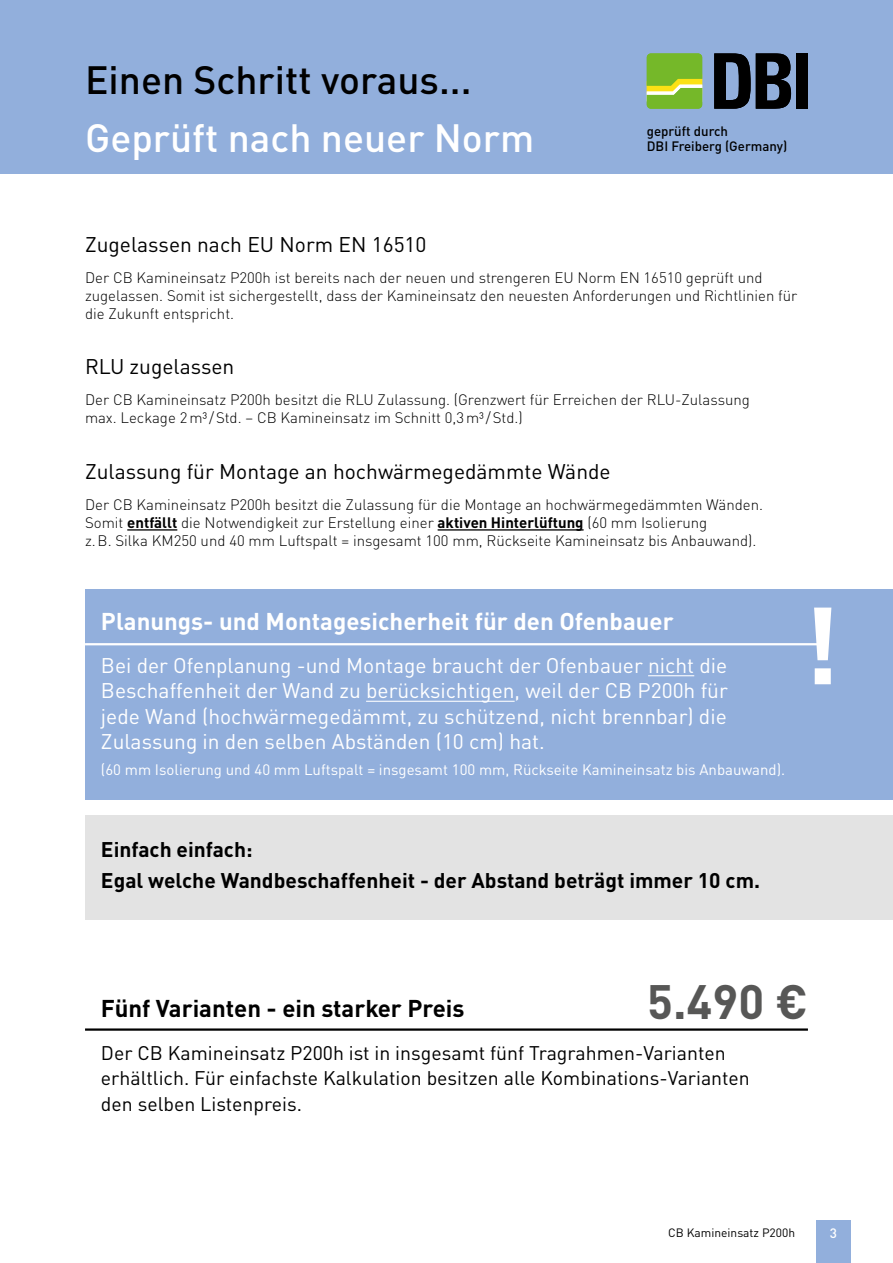
<style>
.page{position:relative;width:893px;height:1263px;background:#fff}
.page>*{position:absolute;margin:0;border:0;box-sizing:border-box;transform-origin:0 0}
.t1{font:700 107.7px "DINOT";color:#fff}
.t2{font:700 47.7px "DINOT";color:#575756}
.t3{font:500 39px "DINOT";color:#000}
.t4{font:500 39px "DINOT";color:#fff}
.t5{font:700 24px "DINOT";color:#fff}
.t6{font:700 24px "DINOT";color:#000}
.t7{font:21px/25.5px "DINOT";color:#fff;text-align:justify}
.t8{font:21px "DINOT";color:#000}
.t9{font:700 21px "DINOT";color:#000}
.t10{font:19.5px/25.5px "DINOT";color:#000}
.t11{font:300 15px/18px "DINOT";color:#000}
.t12{font:15px "DINOT";color:#fff}
.t13{font:500 13.5px/15px "DINOT";color:#000}
.t14{font:500 13.5px "DINOT";color:#fff}
.t15{font:12px "DINOT";color:#000}
.s1{font-weight:700}
</style>
<div class="page">
<div style="left:85px;top:815px;width:808px;height:104px;background:#e3e3e3"></div>
<div style="left:0;top:0;width:893px;height:173px;background:#92afdc"></div>
<div style="left:816px;top:1220px;width:34px;height:43px;background:#92afdc"></div>
<hr style="left:127px;top:529px;width:50px;height:2px;background:#000">
<hr style="left:438px;top:529px;width:146px;height:2px;background:#000">
<svg style="left:647px;top:53px;width:55px;height:56px;background:#8bc036"></svg>
<svg style="left:714px;top:53px;width:77px;height:56px"></svg>
<div style="left:796px;top:53px;width:12px;height:56px;background:#000"></div>
<div style="left:85px;top:590px;width:808px;height:210px;background:#92afdc"></div>
<hr style="left:85px;top:643px;width:736px;height:2px;background:#fff">
<hr style="left:648px;top:675px;width:46px;height:1px;background:#fff">
<hr style="left:366px;top:701px;width:149px;height:1px;background:#fff">
<hr style="left:85px;top:1028px;width:723px;height:3px;background:#000">
<h3 class="t3" style="left:85px;top:55px;width:388px">Einen Schritt voraus...</h3>
<h3 class="t4" style="left:85px;top:113px;width:451px">Geprüft nach neuer Norm</h3>
<p class="t13" style="left:647px;top:123px;width:142px">geprüft durch<br>DBI Freiberg (Germany)</p>
<h3 class="t8" style="left:85px;top:231px;width:343px">Zugelassen nach EU Norm EN 16510</h3>
<p class="t11" style="left:85px;top:268px;width:714px">Der CB Kamineinsatz P200h ist bereits nach der neuen und strengeren EU Norm EN 16510 geprüft und zugelassen. Somit ist sichergestellt, dass der Kamineinsatz den neuesten Anforderungen und Richtlinien für die Zukunft entspricht.</p>
<h3 class="t8" style="left:85px;top:354px;width:151px">RLU zugelassen</h3>
<p class="t11" style="left:85px;top:391px;width:666px">Der CB Kamineinsatz P200h besitzt die RLU Zulassung. (Grenzwert für Erreichen der RLU-Zulassung max. Leckage 2m³/Std. – CB Kamineinsatz im Schnitt 0,3m³/Std.)</p>
<h3 class="t8" style="left:85px;top:458px;width:527px">Zulassung für Montage an hochwärmegedämmte Wände</h3>
<p class="t11" style="left:85px;top:495px;width:679px">Der CB Kamineinsatz P200h besitzt die Zulassung für die Montage an hochwärmegedämmten Wänden.<br>Somit <span class="s1">entfällt</span> die Notwendigkeit zur Erstellung einer <span class="s1">aktiven Hinterlüftung</span> (60 mm Isolierung<br>z.B. Silka KM250 und 40 mm Luftspalt = insgesamt 100 mm, Rückseite Kamineinsatz bis Anbauwand).</p>
<h3 class="t5" style="left:101px;top:606px;width:574px">Planungs- und Montagesicherheit für den Ofenbauer</h3>
<p class="t7" style="left:101px;top:652px;width:628px">Bei der Ofenplanung -und Montage braucht der Ofenbauer nicht die Beschaffenheit der Wand zu berücksichtigen, weil der CB P200h für jede Wand (hochwärmegedämmt, zu schützend, nicht brennbar) die Zulassung in den selben Abständen (10 cm) hat.</p>
<p class="t12" style="left:101px;top:760px;width:686px">(60 mm Isolierung und 40 mm Luftspalt = insgesamt 100 mm, Rückseite Kamineinsatz bis Anbauwand).</p>
<h1 class="t1" style="left:802px;top:575px;width:39px">!</h1>
<h3 class="t9" style="left:101px;top:835px;width:153px">Einfach einfach:</h3>
<h3 class="t9" style="left:101px;top:867px;width:660px">Egal welche Wandbeschaffenheit - der Abstand beträgt immer 10 cm.</h3>
<h2 class="t2" style="left:647px;top:970px;width:162px">5.490 €</h2>
<h3 class="t6" style="left:101px;top:993px;width:365px">Fünf Varianten - ein starker Preis</h3>
<h3 class="t10" style="left:101px;top:1040px;width:650px">Der CB Kamineinsatz P200h ist in insgesamt fünf Tragrahmen-Varianten erhältlich. Für einfachste Kalkulation besitzen alle Kombinations-Varianten den selben Listenpreis.</h3>
<p class="t15" style="left:668px;top:1225px;width:129px">CB Kamineinsatz P200h</p>
<p class="t14" style="left:830px;top:1224px;width:9px">3</p>
</div>
